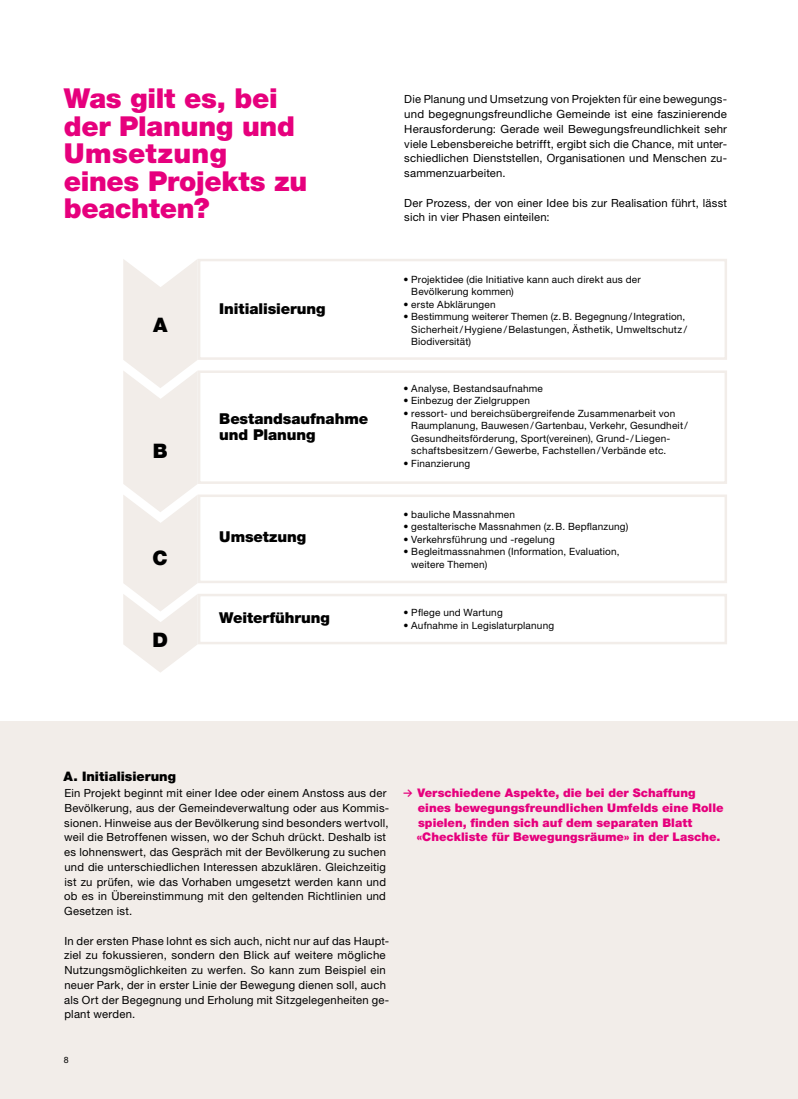
<style>
.page{position:relative;width:798px;height:1099px;background:#fff}
.page>*{position:absolute;margin:0;border:0;box-sizing:border-box;transform-origin:0 0}
.t1{font:900 27.5px/27.5px "Helvetica Neue LT Std";letter-spacing:-.01em;color:#e6007d}
.t2{font:900 20px "Helvetica Neue LT Std";color:#000}
.t3{font:900 15px/16.2px "Helvetica Neue LT Std";letter-spacing:-.005em;color:#000}
.t4{font:900 13.12px "Helvetica Neue LT Std";color:#000}
.t5{font:900 11.88px/14.8px "Helvetica Neue LT Std";color:#e6007d}
.t6{font:11.25px/14.8px "Helvetica Neue LT Std";letter-spacing:.02em;color:#000}
.t7{font:10px/12.5px "Helvetica Neue LT Std";letter-spacing:.02em;color:#000}
.t8{font:8.75px "Helvetica Neue LT Std";color:#000}
.s1{font-family:"Akkurat Office";font-weight:700}
</style>
<div class="page">
<div style="left:0;top:721px;width:797px;height:377px;background:#f2ede9"></div>
<div style="left:198px;top:259px;width:528px;height:101px;border:2px solid #f2ede9"></div>
<div style="left:198px;top:370px;width:528px;height:114px;border:2px solid #f2ede9"></div>
<div style="left:198px;top:494px;width:528px;height:89px;border:2px solid #f2ede9"></div>
<div style="left:198px;top:594px;width:528px;height:50px;border:2px solid #f2ede9"></div>
<svg style="left:123px;top:259px;width:75px;height:413px;background:#f3efec"></svg>
<h1 class="t1" style="left:64px;top:85px;width:245px">Was gilt es, bei der Planung und<br>Umsetzung eines Projekts zu beachten?</h1>
<h2 class="t2" style="left:153px;top:312px;width:16px">A</h2>
<h2 class="t2" style="left:153px;top:438px;width:16px">B</h2>
<h2 class="t2" style="left:153px;top:546px;width:17px">C</h2>
<h3 class="t3" style="left:219px;top:300px;width:108px">Initialisierung</h3>
<h3 class="t3" style="left:219px;top:410px;width:150px">Bestandsaufnahme und Planung</h3>
<h3 class="t3" style="left:219px;top:528px;width:88px">Umsetzung</h3>
<p class="t6" style="left:404px;top:92px;width:324px;text-align:justify">Die Planung und Umsetzung von Projekten für eine bewegungs&shy;und begegnungsfreundliche Gemeinde ist eine faszinierende Herausforderung: Gerade weil Bewegungsfreundlichkeit sehr viele Lebensbereiche betrifft, ergibt sich die Chance, mit unter&shy;schiedlichen Dienststellen, Organisationen und Menschen zu&shy;sammenzuarbeiten.</p>
<p class="t6" style="left:404px;top:195px;width:324px">Der Prozess, der von einer Idee bis zur Realisation führt, lässt sich in vier Phasen einteilen:</p>
<p class="t7" style="left:411px;top:273px;width:231px;text-indent:-8px">• Projektidee (die Initiative kann auch direkt aus der<br>Bevölkerung kommen)</p>
<p class="t7" style="left:403px;top:298px;width:94px">• erste Abklärungen</p>
<p class="t7" style="left:411px;top:310px;width:277px;text-indent:-8px">• Bestimmung weiterer Themen (z.B. Begegnung/Integration,<br>Sicherheit/ Hygiene /Belastungen, Ästhetik, Umweltschutz /<br>Biodiversität)</p>
<p class="t7" style="left:403px;top:382px;width:141px">• Analyse, Bestandsaufnahme</p>
<p class="t7" style="left:403px;top:394px;width:128px">• Einbezug der Zielgruppen</p>
<p class="t7" style="left:411px;top:407px;width:278px;text-indent:-8px">• ressort- und bereichsübergreifende Zusammenarbeit von Raumplanung, Bauwesen/Gartenbau, Verkehr, Gesundheit/ Gesundheitsförderung, Sport(vereinen), Grund-/Liegen&shy;schaftsbesitzern /Gewerbe, Fachstellen /Verbände etc.</p>
<p class="t7" style="left:403px;top:457px;width:68px">• Finanzierung</p>
<p class="t7" style="left:403px;top:507px;width:113px">• bauliche Massnahmen</p>
<p class="t7" style="left:403px;top:520px;width:226px">• gestalterische Massnahmen (z.B. Bepflanzung)</p>
<p class="t7" style="left:403px;top:532px;width:153px">• Verkehrsführung und -regelung</p>
<p class="t7" style="left:411px;top:545px;width:210px;text-indent:-8px">• Begleitmassnahmen (Information, Evaluation, weitere Themen)</p>
<h2 class="t2" style="left:152px;top:627px;width:17px">D</h2>
<h3 class="t3" style="left:219px;top:609px;width:112px">Weiterführung</h3>
<p class="t7" style="left:403px;top:606px;width:101px">• Pflege und Wartung</p>
<p class="t7" style="left:403px;top:618px;width:152px">• Aufnahme in Legislaturplanung</p>
<p class="t4" style="left:64px;top:768px;width:114px">A. Initialisierung</p>
<p class="t6" style="left:64px;top:785px;width:326px">Ein Projekt beginnt mit einer Idee oder einem Anstoss aus der Bevölkerung, aus der Gemeindeverwaltung oder aus Kommis&shy;sionen. Hinweise aus der Bevölkerung sind besonders wertvoll, weil die Betroffenen wissen, wo der Schuh drückt. Deshalb ist es lohnenswert, das Gespräch mit der Bevölkerung zu suchen und die unterschiedlichen Interessen abzuklären. Gleichzeitig ist zu prüfen, wie das Vorhaben umgesetzt werden kann und ob es in Übereinstimmung mit den geltenden Richtlinien und Gesetzen ist.</p>
<p class="t6" style="left:64px;top:933px;width:326px">In der ersten Phase lohnt es sich auch, nicht nur auf das Haupt&shy;ziel zu fokussieren, sondern den Blick auf weitere mögliche Nutzungsmöglichkeiten zu werfen. So kann zum Beispiel ein neuer Park, der in erster Linie der Bewegung dienen soll, auch als Ort der Begegnung und Erholung mit Sitzgelegenheiten ge&shy;plant werden.</p>
<p class="t8" style="left:64px;top:1054px;width:6px">8</p>
<p class="t5" style="left:416px;top:785px;width:308px;text-indent:-13px"><span class="s1">→</span> Verschiedene Aspekte, die bei der Schaffung eines bewegungsfreundlichen Umfelds eine Rolle spielen, finden sich auf dem separaten Blatt «Checkliste für Bewegungsräume» in der Lasche.</p>
</div>
